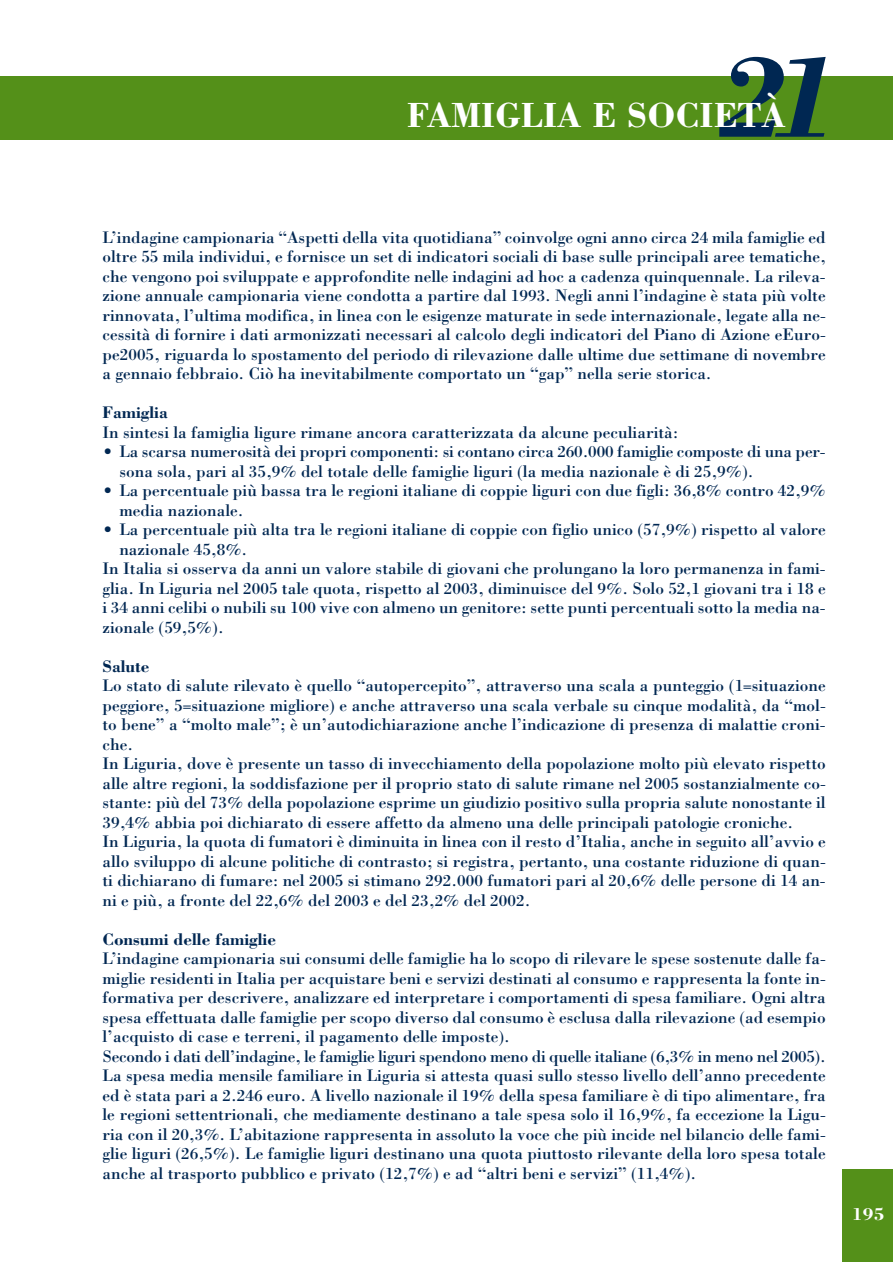
<style>
.page{position:relative;width:893px;height:1262px;background:#fff}
.page>*{position:absolute;margin:0;border:0;box-sizing:border-box;transform-origin:0 0}
.t1{font:italic 700 120px "Bodoni";color:#002752}
.t2{font:700 36px "Bodoni";color:#fff}
.t3{font:700 18px "Bodoni";color:#fff}
.t4{font:17.25px/19.5px "Bodoni";color:#002752}
.t5{font:700 17.25px "Bodoni";color:#002752}
</style>
<div class="page">
<div style="left:0;top:77px;width:892px;height:63px;background:#549019"></div>
<div style="left:842px;top:1169px;width:50px;height:92px;background:#549019"></div>
<h1 class="t1" style="left:715px;top:55px;width:127px">21</h1>
<h2 class="t2" style="left:407px;top:103px;width:380px">FAMIGLIA E SOCIETÀ</h2>
<p class="t4" style="left:102px;top:229px;width:724px;text-align:justify">L’indagine campionaria “Aspetti della vita quotidiana” coinvolge ogni anno circa 24 mila famiglie ed oltre 55 mila individui, e fornisce un set di indicatori sociali di base sulle principali aree tematiche, che vengono poi sviluppate e approfondite nelle indagini ad hoc a cadenza quinquennale. La rileva&shy;zione annuale campionaria viene condotta a partire dal 1993. Negli anni l’indagine è stata più volte rinnovata, l’ultima modifica, in linea con le esigenze maturate in sede internazionale, legate alla ne&shy;cessità di fornire i dati armonizzati necessari al calcolo degli indicatori del Piano di Azione eEuro&shy;pe2005, riguarda lo spostamento del periodo di rilevazione dalle ultime due settimane di novembre a gennaio febbraio. Ciò ha inevitabilmente comportato un “gap” nella serie storica.</p>
<p class="t5" style="left:102px;top:406px;width:67px">Famiglia</p>
<p class="t4" style="left:102px;top:424px;width:577px">In sintesi la famiglia ligure rimane ancora caratterizzata da alcune peculiarità:</p>
<p class="t4" style="left:119px;top:443px;width:707px;text-indent:-17px">• La scarsa numerosità dei propri componenti: si contano circa 260.000 famiglie composte di una per&shy;sona sola, pari al 35,9% del totale delle famiglie liguri (la media nazionale è di 25,9%).</p>
<p class="t4" style="left:119px;top:482px;width:707px;text-indent:-17px">• La percentuale più bassa tra le regioni italiane di coppie liguri con due figli: 36,8% contro 42,9% media nazionale.</p>
<p class="t4" style="left:102px;top:521px;width:724px">• La percentuale più alta tra le regioni italiane di coppie con figlio unico (57,9%) rispetto al valore</p>
<p class="t4" style="left:119px;top:541px;width:129px">nazionale 45,8%.</p>
<p class="t4" style="left:102px;top:560px;width:724px">In Italia si osserva da anni un valore stabile di giovani che prolungano la loro permanenza in fami-</p>
<p class="t4" style="left:102px;top:580px;width:724px">glia. In Liguria nel 2005 tale quota, rispetto al 2003, diminuisce del 9%. Solo 52,1 giovani tra i 18 e</p>
<p class="t4" style="left:102px;top:599px;width:724px">i 34 anni celibi o nubili su 100 vive con almeno un genitore: sette punti percentuali sotto la media na-</p>
<p class="t4" style="left:102px;top:619px;width:123px">zionale (59,5%).</p>
<p class="t5" style="left:102px;top:660px;width:48px">Salute</p>
<p class="t4" style="left:102px;top:677px;width:724px">Lo stato di salute rilevato è quello “autopercepito”, attraverso una scala a punteggio (1=situazione peggiore, 5=situazione migliore) e anche attraverso una scala verbale su cinque modalità, da “mol&shy;to bene” a “molto male”; è un’autodichiarazione anche l’indicazione di presenza di malattie croni&shy;che.<br>In Liguria, dove è presente un tasso di invecchiamento della popolazione molto più elevato rispetto alle altre regioni, la soddisfazione per il proprio stato di salute rimane nel 2005 sostanzialmente co&shy;stante: più del 73% della popolazione esprime un giudizio positivo sulla propria salute nonostante il 39,4% abbia poi dichiarato di essere affetto da almeno una delle principali patologie croniche.<br>In Liguria, la quota di fumatori è diminuita in linea con il resto d’Italia, anche in seguito all’avvio e allo sviluppo di alcune politiche di contrasto; si registra, pertanto, una costante riduzione di quan&shy;ti dichiarano di fumare: nel 2005 si stimano 292.000 fumatori pari al 20,6% delle persone di 14 an&shy;ni e più, a fronte del 22,6% del 2003 e del 23,2% del 2002.</p>
<p class="t5" style="left:102px;top:933px;width:175px">Consumi delle famiglie</p>
<p class="t4" style="left:102px;top:950px;width:724px">L’indagine campionaria sui consumi delle famiglie ha lo scopo di rilevare le spese sostenute dalle fa&shy;miglie residenti in Italia per acquistare beni e servizi destinati al consumo e rappresenta la fonte in&shy;formativa per descrivere, analizzare ed interpretare i comportamenti di spesa familiare. Ogni altra spesa effettuata dalle famiglie per scopo diverso dal consumo è esclusa dalla rilevazione (ad esempio l’acquisto di case e terreni, il pagamento delle imposte).<br>Secondo i dati dell’indagine, le famiglie liguri spendono meno di quelle italiane (6,3% in meno nel 2005).<br>La spesa media mensile familiare in Liguria si attesta quasi sullo stesso livello dell’anno precedente ed è stata pari a 2.246 euro. A livello nazionale il 19% della spesa familiare è di tipo alimentare, fra le regioni settentrionali, che mediamente destinano a tale spesa solo il 16,9%, fa eccezione la Ligu&shy;ria con il 20,3%. L’abitazione rappresenta in assoluto la voce che più incide nel bilancio delle fami&shy;glie liguri (26,5%). Le famiglie liguri destinano una quota piuttosto rilevante della loro spesa totale anche al trasporto pubblico e privato (12,7%) e ad “altri beni e servizi” (11,4%).</p>
<p class="t3" style="left:851px;top:1207px;width:34px">195</p>
</div>
